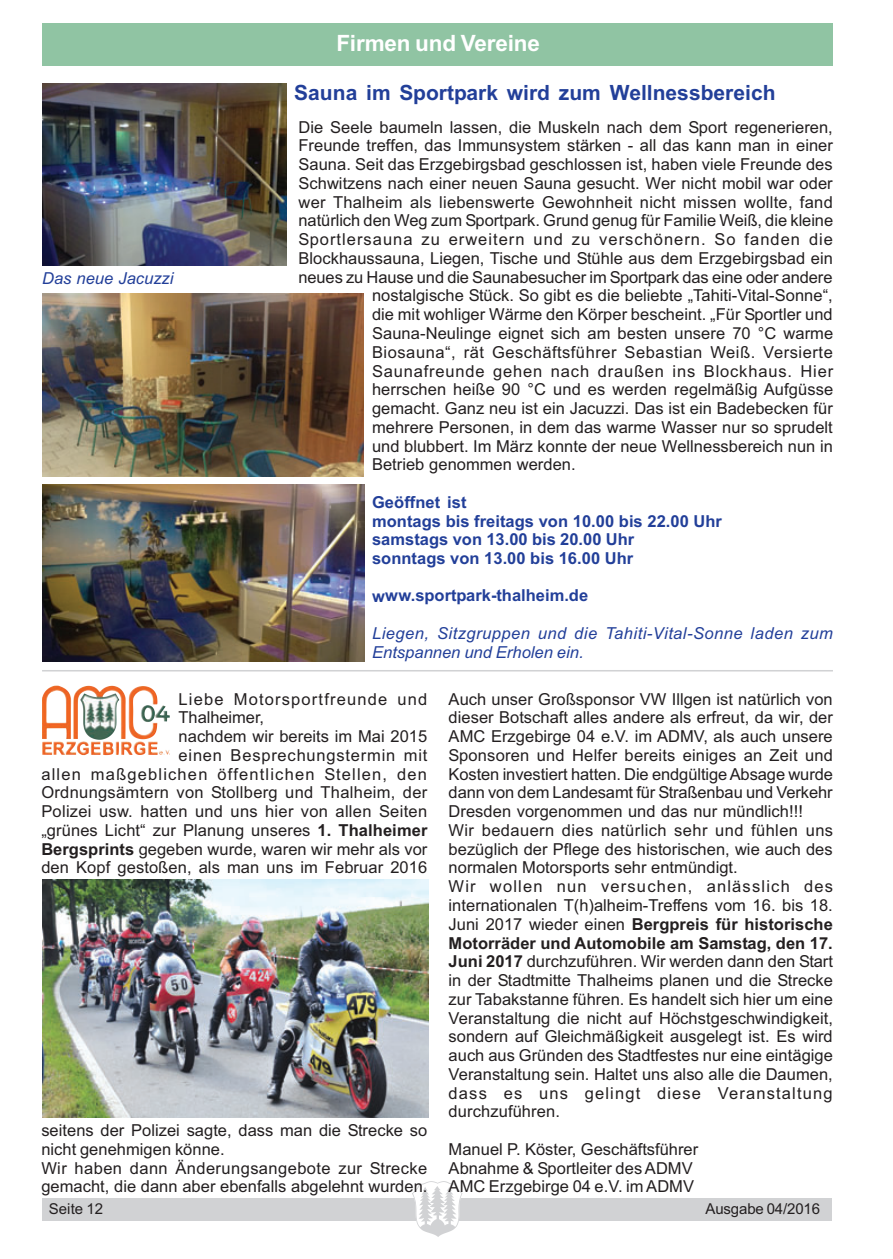
<style>
.page{position:relative;width:893px;height:1259px;background:#fff}
.page>*{position:absolute;margin:0;border:0;box-sizing:border-box;transform-origin:0 0}
.t1{font:700 22.5px "Arial";letter-spacing:-.005em;color:#fff}
.t2{font:700 21px "Arial";color:#223f99}
.t3{font:16.5px/18.8px "Arial";color:#231f20}
.t4{font:700 16.5px/18.8px "Arial";color:#223f99}
.t5{font:italic 16.5px/18.8px "Arial";letter-spacing:.03em;color:#223f99}
.t6{font:16.5px "Arial";letter-spacing:.05em;color:#231f20}
.t7{font:16.5px "Arial";letter-spacing:.07em;color:#231f20}
.t8{font:16.5px "Arial";letter-spacing:.06em;color:#231f20}
.t9{font:16.5px "Arial";letter-spacing:.035em;color:#231f20}
.t10{font:16.5px "Arial";letter-spacing:.02em;color:#231f20}
.t11{font:italic 16.5px "Arial";color:#223f99}
.t12{font:15px "Arial";letter-spacing:-.01em;color:#231f20}
.s1{font-weight:700}
</style>
<div class="page">
<img style="left:42px;top:23px;width:791px;height:1214px">
<h1 class="t1" style="left:336px;top:34px;width:205px">Firmen und Vereine</h1>
<p class="t11" style="left:42px;top:272px;width:133px">Das neue Jacuzzi</p>
<p class="t2" style="left:294px;top:85px;width:483px">Sauna im Sportpark wird zum Wellnessbereich</p>
<p class="t3" style="left:298px;top:119px;width:536px">Die Seele baumeln lassen, die Muskeln nach dem Sport regenerieren,</p>
<p class="t3" style="left:298px;top:138px;width:536px">Freunde treffen, das Immunsystem stärken - all das kann man in einer</p>
<p class="t3" style="left:298px;top:157px;width:536px">Sauna. Seit das Erzgebirgsbad geschlossen ist, haben viele Freunde des</p>
<p class="t3" style="left:298px;top:175px;width:536px">Schwitzens nach einer neuen Sauna gesucht. Wer nicht mobil war oder</p>
<p class="t3" style="left:298px;top:194px;width:536px">wer Thalheim als liebenswerte Gewohnheit nicht missen wollte, fand</p>
<p class="t3" style="left:298px;top:213px;width:536px">natürlich den Weg zum Sportpark. Grund genug für Familie Weiß, die kleine</p>
<p class="t8" style="left:298px;top:233px;width:536px">Sportlersauna zu erweitern und zu verschönern. So fanden die</p>
<p class="t3" style="left:298px;top:250px;width:536px">Blockhaussauna, Liegen, Tische und Stühle aus dem Erzgebirgsbad ein</p>
<p class="t3" style="left:298px;top:269px;width:535px">neues zu Hause und die Saunabesucher im Sportpark das eine oder andere</p>
<p class="t3" style="left:372px;top:288px;width:462px">nostalgische Stück. So gibt es die beliebte „Tahiti-Vital-Sonne“,</p>
<p class="t3" style="left:372px;top:307px;width:462px">die mit wohliger Wärme den Körper bescheint. „Für Sportler und</p>
<p class="t3" style="left:372px;top:325px;width:463px">Sauna-Neulinge eignet sich am besten unsere 70 °C warme</p>
<p class="t9" style="left:372px;top:346px;width:462px">Biosauna“, rät Geschäftsführer Sebastian Weiß. Versierte</p>
<p class="t6" style="left:372px;top:365px;width:463px">Saunafreunde gehen nach draußen ins Blockhaus. Hier</p>
<p class="t3" style="left:372px;top:382px;width:463px">herrschen heiße 90 °C und es werden regelmäßig Aufgüsse</p>
<p class="t3" style="left:372px;top:400px;width:462px">gemacht. Ganz neu ist ein Jacuzzi. Das ist ein Badebecken für</p>
<p class="t3" style="left:372px;top:419px;width:462px">mehrere Personen, in dem das warme Wasser nur so sprudelt</p>
<p class="t3" style="left:372px;top:438px;width:462px">und blubbert. Im März konnte der neue Wellnessbereich nun in</p>
<p class="t3" style="left:372px;top:457px;width:205px">Betrieb genommen werden.</p>
<p class="t4" style="left:372px;top:494px;width:351px">Geöffnet ist<br>montags bis freitags von 10.00 bis 22.00 Uhr samstags von 13.00 bis 20.00 Uhr<br>sonntags von 13.00 bis 16.00 Uhr</p>
<p class="t4" style="left:372px;top:588px;width:218px">www.sportpark-thalheim.de</p>
<p class="t5" style="left:372px;top:625px;width:462px">Liegen, Sitzgruppen und die Tahiti-Vital-Sonne laden zum<br>Entspannen und Erholen ein.</p>
<p class="t7" style="left:179px;top:692px;width:250px">Liebe Motorsportfreunde und</p>
<p class="t3" style="left:179px;top:710px;width:87px">Thalheimer,</p>
<p class="t3" style="left:179px;top:728px;width:250px">nachdem wir bereits im Mai 2015</p>
<p class="t6" style="left:179px;top:749px;width:250px">einen Besprechungstermin mit</p>
<p class="t7" style="left:41px;top:768px;width:387px">allen maßgeblichen öffentlichen Stellen, den</p>
<p class="t10" style="left:41px;top:786px;width:387px">Ordnungsämtern von Stollberg und Thalheim, der</p>
<p class="t3" style="left:41px;top:803px;width:387px">Polizei usw. hatten und uns hier von allen Seiten</p>
<p class="t3" style="left:41px;top:822px;width:388px">„grünes Licht“ zur Planung unseres <span class="s1">1. Thalheimer</span></p>
<p class="t3" style="left:41px;top:841px;width:388px"><span class="s1">Bergsprints</span> gegeben wurde, waren wir mehr als vor</p>
<p class="t3" style="left:41px;top:860px;width:387px">den Kopf gestoßen, als man uns im Februar 2016</p>
<p class="t3" style="left:41px;top:1122px;width:388px">seitens der Polizei sagte, dass man die Strecke so nicht genehmigen könne.<br>Wir haben dann Änderungsangebote zur Strecke gemacht, die dann aber ebenfalls abgelehnt wurden.</p>
<p class="t3" style="left:449px;top:691px;width:386px">Auch unser Großsponsor VW Illgen ist natürlich von dieser Botschaft alles andere als erfreut, da wir, der AMC Erzgebirge 04 e.V. im ADMV, als auch unsere Sponsoren und Helfer bereits einiges an Zeit und Kosten investiert hatten. Die endgültige Absage wurde dann von dem Landesamt für Straßenbau und Verkehr Dresden vorgenommen und das nur mündlich!!!<br>Wir bedauern dies natürlich sehr und fühlen uns bezüglich der Pflege des historischen, wie auch des normalen Motorsports sehr entmündigt.<br>Wir wollen nun versuchen, anlässlich des internationalen T(h)alheim-Treffens vom 16. bis 18.<br>Juni 2017 wieder einen <span class="s1">Bergpreis für historische Motorräder und Automobile am Samstag, den 17.<br>Juni 2017</span> durchzuführen. Wir werden dann den Start in der Stadtmitte Thalheims planen und die Strecke zur Tabakstanne führen. Es handelt sich hier um eine Veranstaltung die nicht auf Höchstgeschwindigkeit, sondern auf Gleichmäßigkeit ausgelegt ist. Es wird auch aus Gründen des Stadtfestes nur eine eintägige Veranstaltung sein. Haltet uns also alle die Daumen, dass es uns gelingt diese Veranstaltung durchzuführen.</p>
<p class="t3" style="left:449px;top:1141px;width:251px">Manuel P. Köster, Geschäftsführer<br>Abnahme &amp; Sportleiter des ADMV<br>AMC Erzgebirge 04 e.V. im ADMV</p>
<p class="t12" style="left:49px;top:1203px;width:56px">Seite 12</p>
<p class="t12" style="left:705px;top:1203px;width:116px">Ausgabe 04/2016</p>
</div>
